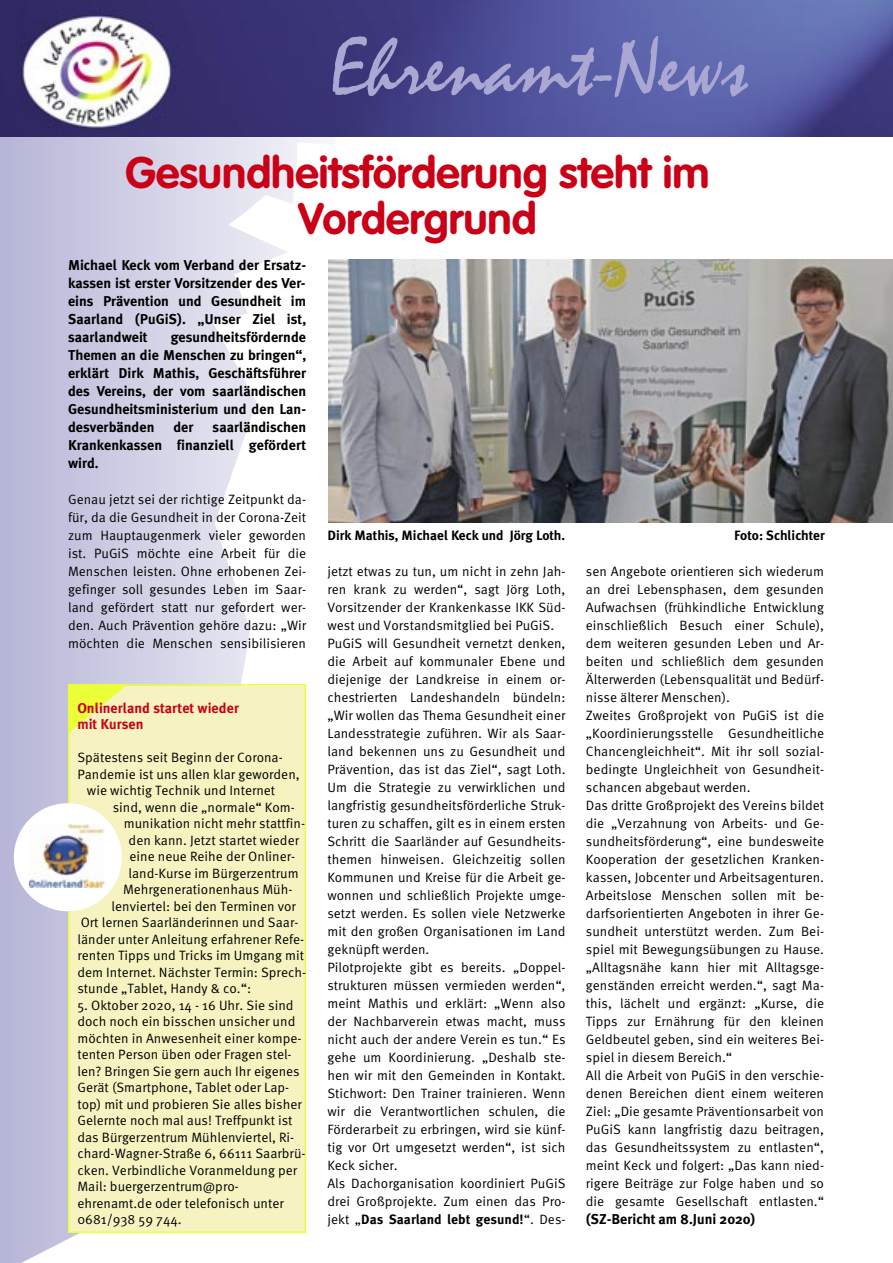
<style>
.page{position:relative;width:893px;height:1263px;background:#fff}
.page>*{position:absolute;margin:0;border:0;box-sizing:border-box;transform-origin:0 0}
.t1{font:82.8px "Mistral";color:#aaa7d3}
.t2{font:700 43.5px/46.5px "VAG Rounded";color:#ca0017;text-align:center}
.t3{font:700 14.25px/18px "Meta Plus";color:#000;text-align:justify}
.t4{font:700 14.25px/16.5px "Meta Plus";color:#ca0017}
.t5{font:13.5px/18px "Meta OT Norm";color:#000;text-align:justify}
.t6{font:700 13.5px "Meta Plus";color:#000}
.s1{font-family:"Meta OT";font-weight:700}
</style>
<div class="page">
<svg style="left:0;top:137px;width:372px;height:1126px"></svg>
<img style="left:0;top:0;width:893px;height:137px">
<div style="left:70px;top:686px;width:235px;height:545px;background:#f6f3c1"></div>
<div style="left:68px;top:684px;width:238px;height:549px;border:2px solid #ebff39"></div>
<svg style="left:68px;top:684px;width:60px;height:50px"></svg>
<img style="left:329px;top:260px;width:564px;height:262px">
<div style="left:14px;top:803px;width:108px;height:108px;background:#fff;border-radius:50%"></div>
<img style="left:29px;top:824px;width:75px;height:64px">
<p class="t1" style="left:330px;top:32px;width:419px">Ehrenamt-News</p>
<p class="t2" style="left:125px;top:153px;width:586px">Gesundheitsförderung steht im<br>Vordergrund</p>
<p class="t3" style="left:68px;top:257px;width:240px">Michael Keck vom Verband der Ersatz&shy;kassen ist erster Vorsitzender des Ver&shy;eins Prävention und Gesundheit im Saarland (PuGiS). „Unser Ziel ist, saarlandweit</p>
<p class="t3" style="left:68px;top:329px;width:240px;text-indent:103px">gesundheitsfördernde Themen an die Menschen zu bringen“, erklärt Dirk Mathis, Geschäftsführer des Vereins, der vom saarländischen Gesundheitsministerium und den Lan&shy;desverbänden</p>
<p class="t3" style="left:68px;top:419px;width:240px;text-indent:145px">saarländischen Krankenkassen finanziell gefördert wird.</p>
<p class="t5" style="left:68px;top:491px;width:240px">Genau jetzt sei der richtige Zeitpunkt da&shy;für, da die Gesundheit in der Corona-Zeit zum Hauptaugenmerk vieler geworden ist. PuGiS möchte eine Arbeit für die Menschen leisten. Ohne erhobenen Zei&shy;gefinger soll gesundes Leben im Saar&shy;land gefördert statt nur gefordert wer&shy;den. Auch Prävention gehöre dazu: „Wir möchten die Menschen sensibilisieren</p>
<p class="t3" style="left:173px;top:419px;width:22px">der</p>
<p class="t4" style="left:77px;top:701px;width:163px">Onlinerland startet wieder mit Kursen</p>
<p class="t5" style="left:77px;top:750px;width:207px">Spätestens seit Beginn der Corona-</p>
<p class="t5" style="left:77px;top:766px;width:224px">Pandemie ist uns allen klar geworden,</p>
<p class="t5" style="left:87px;top:783px;width:190px">wie wichtig Technik und Internet</p>
<p class="t5" style="left:113px;top:799px;width:184px">sind, wenn die „normale“ Kom-</p>
<p class="t5" style="left:124px;top:816px;width:183px">munikation nicht mehr stattfin-</p>
<p class="t5" style="left:129px;top:832px;width:172px">den kann. Jetzt startet wieder</p>
<p class="t5" style="left:130px;top:849px;width:167px">eine neue Reihe der Onliner-</p>
<p class="t5" style="left:128px;top:865px;width:172px">land-Kurse im Bürgerzentrum</p>
<p class="t5" style="left:123px;top:882px;width:171px">Mehrgenerationenhaus Müh-</p>
<p class="t5" style="left:112px;top:898px;width:186px">lenviertel: bei den Terminen vor</p>
<p class="t5" style="left:81px;top:915px;width:219px">Ort lernen Saarländerinnen und Saar-</p>
<p class="t5" style="left:77px;top:931px;width:228px">länder unter Anleitung erfahrener Refe-</p>
<p class="t5" style="left:77px;top:948px;width:228px">renten Tipps und Tricks im Umgang mit</p>
<p class="t5" style="left:77px;top:964px;width:230px">dem Internet. Nächster Termin: Sprech-</p>
<p class="t5" style="left:77px;top:981px;width:175px">stunde „Tablet, Handy &amp; co.“:</p>
<p class="t5" style="left:77px;top:998px;width:230px;line-height:16.5px;text-align:left">5. Oktober 2020, 14 - 16 Uhr. Sie sind doch noch ein bisschen unsicher und möchten in Anwesenheit einer kompe&shy;tenten Person üben oder Fragen stel&shy;len? Bringen Sie gern auch Ihr eigenes Gerät (Smartphone, Tablet oder Lap&shy;top) mit und probieren Sie alles bisher Gelernte noch mal aus! Treffpunkt ist das Bürgerzentrum Mühlenviertel, Ri&shy;chard-Wagner-Straße 6, 66111 Saarbrü&shy;cken. Verbindliche Voranmeldung per Mail: buergerzentrum@pro&shy;ehrenamt.de oder telefonisch unter 0681/938 59 744.</p>
<p class="t6" style="left:327px;top:530px;width:239px">Dirk Mathis, Michael Keck und Jörg Loth.</p>
<p class="t6" style="left:734px;top:530px;width:92px">Foto: Schlichter</p>
<p class="t5" style="left:327px;top:563px;width:240px">jetzt etwas zu tun, um nicht in zehn Jah&shy;ren krank zu werden“, sagt Jörg Loth, Vorsitzender der Krankenkasse IKK Süd&shy;west und Vorstandsmitglied bei PuGiS.</p>
<p class="t5" style="left:327px;top:635px;width:240px">PuGiS will Gesundheit vernetzt denken, die Arbeit auf kommunaler Ebene und diejenige der Landkreise in einem or&shy;chestrierten Landeshandeln bündeln: „Wir wollen das Thema Gesundheit einer Landesstrategie zuführen. Wir als Saar&shy;land bekennen uns zu Gesundheit und Prävention, das ist das Ziel“, sagt Loth.<br>Um die Strategie zu verwirklichen und langfristig gesundheitsförderliche Struk&shy;turen zu schaffen, gilt es in einem ersten Schritt die Saarländer auf Gesundheits&shy;themen hinweisen. Gleichzeitig sollen Kommunen und Kreise für die Arbeit ge&shy;wonnen und schließlich Projekte umge&shy;setzt werden. Es sollen viele Netzwerke mit den großen Organisationen im Land geknüpft werden.</p>
<p class="t5" style="left:327px;top:959px;width:240px">Pilotprojekte gibt es bereits. „Doppel&shy;strukturen müssen vermieden werden“, meint Mathis und erklärt: „Wenn also der Nachbarverein etwas macht, muss nicht auch der andere Verein es tun.“ Es gehe um Koordinierung. „Deshalb ste&shy;hen wir mit den Gemeinden in Kontakt.<br>Stichwort: Den Trainer trainieren. Wenn wir die Verantwortlichen schulen, die Förderarbeit zu erbringen, wird sie künf&shy;tig vor Ort umgesetzt werden“, ist sich Keck sicher.</p>
<p class="t5" style="left:327px;top:1175px;width:240px">Als Dachorganisation koordiniert PuGiS drei Großprojekte. Zum einen das Pro&shy;jekt „<span class="s1">Das Saarland lebt gesund!</span>“. Des-</p>
<p class="t5" style="left:586px;top:563px;width:240px">sen Angebote orientieren sich wiederum an drei Lebensphasen, dem gesunden Aufwachsen (frühkindliche Entwicklung einschließlich Besuch einer Schule), dem weiteren gesunden Leben und Ar&shy;beiten und schließlich dem gesunden Älterwerden (Lebensqualität und Bedürf&shy;nisse älterer Menschen).</p>
<p class="t5" style="left:586px;top:707px;width:240px">Zweites Großprojekt von PuGiS ist die „Koordinierungsstelle Gesundheitliche Chancengleichheit“. Mit ihr soll sozial&shy;bedingte Ungleichheit von Gesundheit&shy;schancen abgebaut werden.</p>
<p class="t5" style="left:586px;top:797px;width:240px">Das dritte Großprojekt des Vereins bildet die „Verzahnung von Arbeits- und Ge&shy;sundheitsförderung“, eine bundesweite Kooperation der gesetzlichen Kranken&shy;kassen, Jobcenter und Arbeitsagenturen.<br>Arbeitslose Menschen sollen mit be&shy;darfsorientierten Angeboten in ihrer Ge&shy;sundheit unterstützt werden. Zum Bei&shy;spiel mit Bewegungsübungen zu Hause. „Alltagsnähe kann hier mit Alltagsge&shy;genständen erreicht werden.“, sagt Ma&shy;this, lächelt und ergänzt: „Kurse, die Tipps zur Ernährung für den kleinen Geldbeutel geben, sind ein weiteres Bei&shy;spiel in diesem Bereich.“</p>
<p class="t5" style="left:586px;top:1067px;width:240px">All die Arbeit von PuGiS in den verschie&shy;denen Bereichen dient einem weiteren Ziel: „Die gesamte Präventionsarbeit von PuGiS kann langfristig dazu beitragen, das Gesundheitssystem zu entlasten“, meint Keck und folgert: „Das kann nied&shy;rigere Beiträge zur Folge haben und so die gesamte Gesellschaft entlasten.“</p>
<p class="t3" style="left:586px;top:1211px;width:171px">(SZ-Bericht am 8.Juni 2020)</p>
</div>
